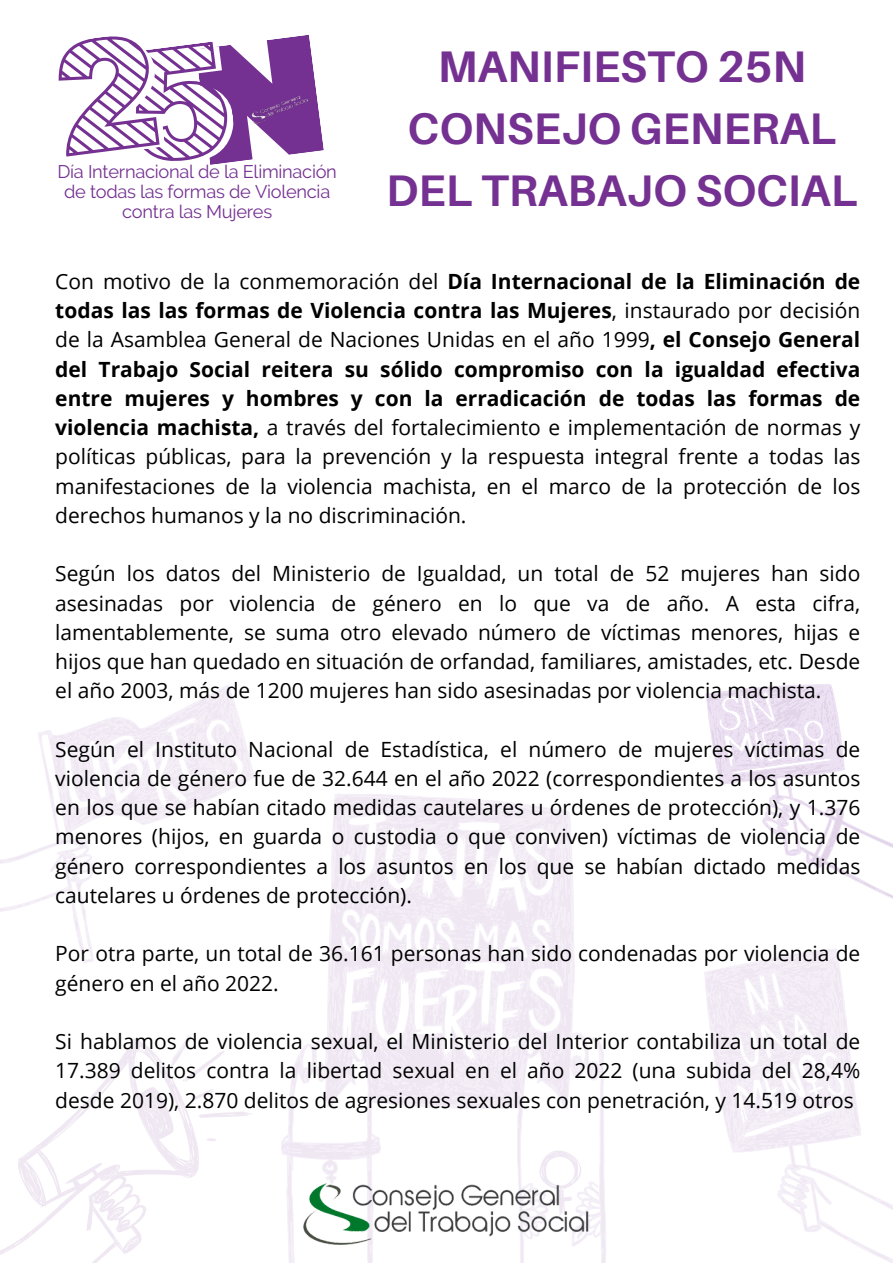
<style>
.page{position:relative;width:893px;height:1264px;background:#fff}
.page>*{position:absolute;margin:0;border:0;box-sizing:border-box;transform-origin:0 0}
.t1{font:700 44.25px/61.8px "Aileron";color:#753192;text-align:center}
.t2{font:21px/29.2px "Open Sans";color:#000;text-align:justify}
.t3{font:18.3px/20.2px "Raleway";letter-spacing:-.015em;color:#753192;text-align:center}
.s1{font-weight:700}
</style>
<div class="page">
<svg style="left:0;top:1035px;width:252px;height:227px"></svg>
<svg style="left:0;top:685px;width:254px;height:278px"></svg>
<svg style="left:110px;top:739px;width:54px;height:58px"></svg>
<svg style="left:704px;top:949px;width:188px;height:313px"></svg>
<svg style="left:803px;top:1059px;width:11px;height:18px"></svg>
<svg style="left:798px;top:1020px;width:5px;height:11px"></svg>
<svg style="left:705px;top:684px;width:187px;height:214px"></svg>
<svg style="left:281px;top:793px;width:325px;height:469px"></svg>
<svg style="left:511px;top:934px;width:6px;height:8px"></svg>
<svg style="left:366px;top:920px;width:9px;height:27px"></svg>
<svg style="left:538px;top:1123px;width:68px;height:96px"></svg>
<svg style="left:58px;top:35px;width:266px;height:130px"></svg>
<img style="left:249px;top:89px;width:64px;height:40px">
<img style="left:299px;top:1173px;width:294px;height:82px">
<p class="t3" style="left:57px;top:161px;width:281px">Día Internacional de la Eliminación de todas las formas de Violencia contra las Mujeres</p>
<p class="t1" style="left:437px;top:35px;width:370px">MANIFIESTO 25N</p>
<p class="t1" style="left:386px;top:97px;width:472px">CONSEJO GENERAL<br>DEL TRABAJO SOCIAL</p>
<p class="t2" style="left:55px;top:266px;width:806px">Con motivo de la conmemoración del <span class="s1">Día Internacional de la Eliminación de todas las las formas de Violencia contra las Mujeres</span>, instaurado por decisión de la Asamblea General de Naciones Unidas en el año 1999<span class="s1">, el Consejo General del Trabajo Social reitera su sólido compromiso con la igualdad efectiva entre mujeres y hombres y con la erradicación de todas las formas de violencia machista,</span> a través del fortalecimiento e implementación de normas y políticas públicas, para la prevención y la respuesta integral frente a todas las manifestaciones de la violencia machista, en el marco de la protección de los derechos humanos y la no discriminación.</p>
<p class="t2" style="left:55px;top:558px;width:806px">Según los datos del Ministerio de Igualdad, un total de 52 mujeres han sido asesinadas por violencia de género en lo que va de año. A esta cifra, lamentablemente, se suma otro elevado número de víctimas menores, hijas e hijos que han quedado en situación de orfandad, familiares, amistades, etc. Desde el año 2003, más de 1200 mujeres han sido asesinadas por violencia machista.</p>
<p class="t2" style="left:55px;top:734px;width:806px">Según el Instituto Nacional de Estadística, el número de mujeres víctimas de violencia de género fue de 32.644 en el año 2022 (correspondientes a los asuntos en los que se habían citado medidas cautelares u órdenes de protección), y 1.376 menores (hijos, en guarda o custodia o que conviven) víctimas de violencia de género correspondientes a los asuntos en los que se habían dictado medidas cautelares u órdenes de protección).</p>
<p class="t2" style="left:55px;top:938px;width:806px">Por otra parte, un total de 36.161 personas han sido condenadas por violencia de género en el año 2022.</p>
<p class="t2" style="left:55px;top:1026px;width:806px">Si hablamos de violencia sexual, el Ministerio del Interior contabiliza un total de 17.389 delitos contra la libertad sexual en el año 2022 (una subida del 28,4% desde 2019), 2.870 delitos de agresiones sexuales con penetración, y 14.519 otros</p>
</div>
